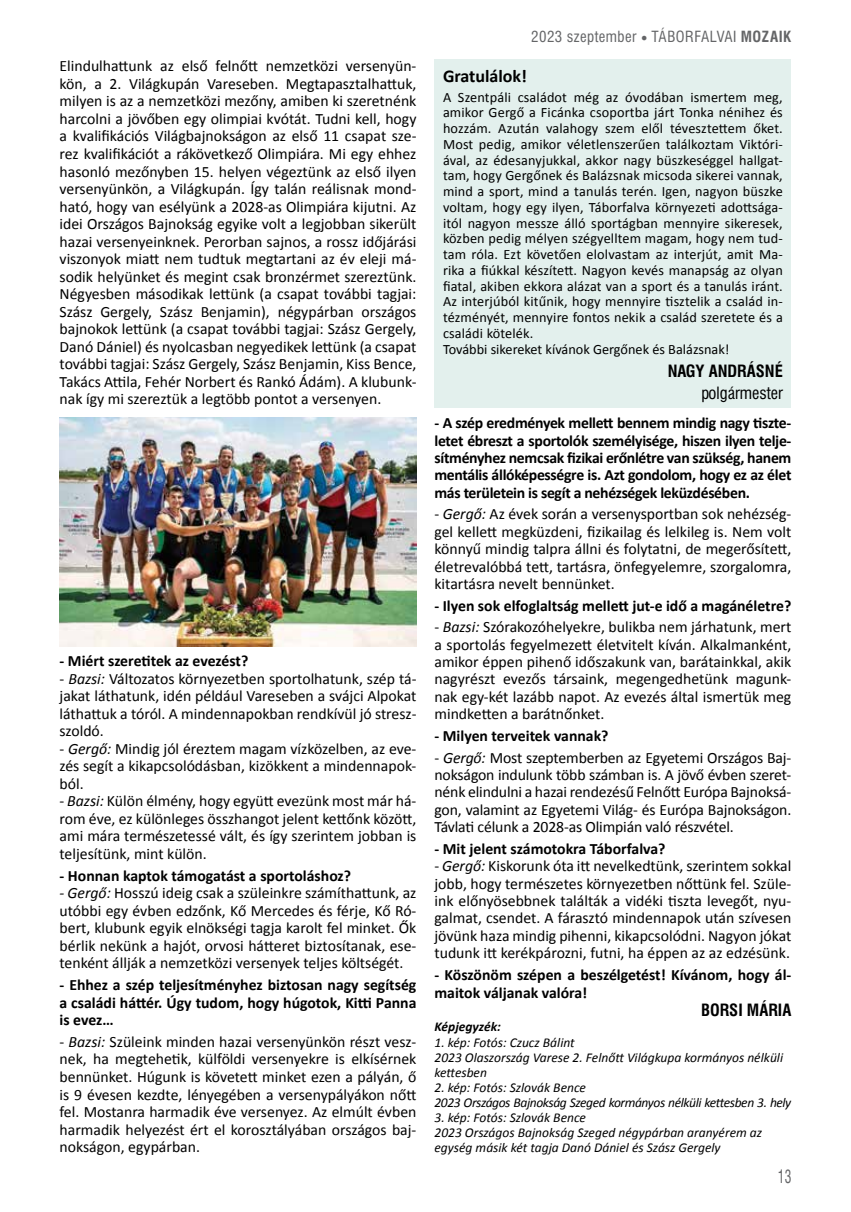
<style>
.page{position:relative;width:851px;height:1212px;background:#fff}
.page>*{position:absolute;margin:0;border:0;box-sizing:border-box;transform-origin:0 0}
.t1{font:700 18px "Calibri";color:#000}
.t2{font:18px "Swiss 721 Cn PFL";color:#646567;scale:.75 1}
.t3{font:700 16.5px "Swiss 721 Cn PFL";color:#000}
.t4{font:16.5px "Swiss 721 Cn PFL";color:#000}
.t5{font:15.75px/17.5px "Calibri";color:#000;text-align:justify}
.t6{font:700 15.75px/17.4px "Calibri";color:#000;text-align:justify}
.t7{font:15px "Swiss 721 Cn PFL";letter-spacing:.03em;color:#646567}
.t8{font:14.25px/15.8px "Calibri";letter-spacing:.01em;color:#000}
.t9{font:italic 13.5px/15.1px "Calibri";color:#000}
.t10{font:italic 13.5px/15.1px "Calibri";letter-spacing:-.03em;color:#000}
.t11{font:italic 700 13.5px "Calibri";color:#000}
.s1{font-style:italic}
.s2{font-family:"Times New Roman";font-size:10.5px}
.s3{font-weight:700}
</style>
<div class="page">
<img style="left:60px;top:417px;width:356px;height:230px">
<div style="left:434px;top:60px;width:357px;height:348px;background:#e3f0ed"></div>
<p class="t5" style="left:60px;top:57px;width:358px">Elindulhattunk az első felnőtt nemzetközi versenyün&shy;kön, a 2. Világkupán Vareseben. Megtapasztalhattuk, milyen is az a nemzetközi mezőny, amiben ki szeretnénk harcolni a jövőben egy olimpiai kvótát. Tudni kell, hogy a kvalifikációs Világbajnokságon az első 11 csapat sze&shy;rez kvalifikációt a rákövetkező Olimpiára. Mi egy ehhez hasonló mezőnyben 15. helyen végeztünk az első ilyen versenyünkön, a Világkupán. Így talán reálisnak mond&shy;ható, hogy van esélyünk a 2028-as Olimpiára kijutni. Az idei Országos Bajnokság egyike volt a legjobban sikerült hazai versenyeinknek. Perorban sajnos, a rossz időjárási viszonyok miatt nem tudtuk megtartani az év eleji má&shy;sodik helyünket és megint csak bronzérmet szereztünk.<br>Négyesben másodikak lettünk (a csapat további tagjai:<br>Szász Gergely, Szász Benjamin), négypárban országos bajnokok lettünk (a csapat további tagjai: Szász Gergely, Danó Dániel) és nyolcasban negyedikek lettünk (a csapat további tagjai: Szász Gergely, Szász Benjamin, Kiss Bence, Takács Attila, Fehér Norbert és Rankó Ádám). A klubunk&shy;nak így mi szereztük a legtöbb pontot a versenyen.</p>
<p class="t6" style="left:60px;top:651px;width:190px">- Miért szeretitek az evezést?</p>
<p class="t5" style="left:60px;top:669px;width:358px">- <span class="s1">Bazsi:</span> Változatos környezetben sportolhatunk, szép tá&shy;jakat láthatunk, idén például Vareseben a svájci Alpokat láthattuk a tóról. A mindennapokban rendkívül jó stres - szoldó.</p>
<p class="t5" style="left:60px;top:739px;width:358px">- <span class="s1">Gergő:</span> Mindig jól éreztem magam vízközelben, az eve&shy;zés segít a kikapcsolódásban, kizökkent a mindennapok&shy;ból.</p>
<p class="t5" style="left:60px;top:791px;width:358px">- <span class="s1">Bazsi:</span> Külön élmény, hogy együtt evezünk most már há&shy;rom éve, ez különleges összhangot jelent kettőnk között, ami mára természetessé vált, és így szerintem jobban is teljesítünk, mint külön.</p>
<p class="t6" style="left:60px;top:866px;width:293px">- Honnan kaptok támogatást a sportoláshoz?</p>
<p class="t5" style="left:60px;top:883px;width:358px"><span class="s1">- Gergő:</span> Hosszú ideig csak a szüleinkre számíthattunk, az utóbbi egy évben edzőnk, Kő Mercedes és férje, Kő Ró&shy;bert, klubunk egyik elnökségi tagja karolt fel minket. Ők bérlik nekünk a hajót, orvosi hátteret biztosítanak, ese&shy;tenként állják a nemzetközi versenyek teljes költségét.</p>
<p class="t6" style="left:60px;top:975px;width:358px">- Ehhez a szép teljesítményhez biztosan nagy segítség a családi háttér. Úgy tudom, hogy húgotok, Kitti Panna is evez…</p>
<p class="t5" style="left:60px;top:1032px;width:358px">- <span class="s1">Bazsi:</span> Szüleink minden hazai versenyünkön részt vesz&shy;nek, ha megtehetik, külföldi versenyekre is elkísérnek bennünket. Húgunk is követett minket ezen a pályán, ő is 9 évesen kezdte, lényegében a versenypályákon nőtt fel. Mostanra harmadik éve versenyez. Az elmúlt évben harmadik helyezést ért el korosztályában országos baj&shy;nokságon, egypárban.</p>
<p class="t7" style="left:531px;top:28px;width:262px">2023 szeptember <span class="s2">●</span> TÁBORFALVAI <span class="s3">MOZAIK</span></p>
<p class="t1" style="left:443px;top:64px;width:86px">Gratulálok!</p>
<p class="t8" style="left:443px;top:88px;width:341px">A Szentpáli családot még az óvodában ismertem meg, amikor Gergő a Ficánka csoportba járt Tonka nénihez és hozzám. Azután valahogy szem elől tévesztettem őket.<br>Most pedig, amikor véletlenszerűen találkoztam Viktóri&shy;ával, az édesanyjukkal, akkor nagy büszkeséggel hallgat&shy;tam, hogy Gergőnek és Balázsnak micsoda sikerei vannak, mind a sport, mind a tanulás terén. Igen, nagyon büszke voltam, hogy egy ilyen, Táborfalva környezeti adottsága&shy;itól nagyon messze álló sportágban mennyire sikeresek, közben pedig mélyen szégyelltem magam, hogy nem tud&shy;tam róla. Ezt követően elolvastam az interjút, amit Ma&shy;rika a fiúkkal készített. Nagyon kevés manapság az olyan fiatal, akiben ekkora alázat van a sport és a tanulás iránt.<br>Az interjúból kitűnik, hogy mennyire tisztelik a család in&shy;tézményét, mennyire fontos nekik a család szeretete és a családi kötelék.<br>További sikereket kívánok Gergőnek és Balázsnak!</p>
<p class="t3" style="left:667px;top:361px;width:116px">NAGY ANDRÁSNÉ</p>
<p class="t4" style="left:701px;top:383px;width:83px">polgármester</p>
<p class="t6" style="left:434px;top:413px;width:358px">- A szép eredmények mellett bennem mindig nagy tiszte&shy;letet ébreszt a sportolók személyisége, hiszen ilyen telje&shy;sítményhez nemcsak fizikai erőnlétre van szükség, hanem mentális állóképességre is. Azt gondolom, hogy ez az élet más területein is segít a nehézségek leküzdésében.</p>
<p class="t5" style="left:434px;top:505px;width:358px">- <span class="s1">Gergő:</span> Az évek során a versenysportban sok nehézség&shy;gel kellett megküzdeni, fizikailag és lelkileg is. Nem volt könnyű mindig talpra állni és folytatni, de megerősített, életrevalóbbá tett, tartásra, önfegyelemre, szorgalomra, kitartásra nevelt bennünket.</p>
<p class="t6" style="left:434px;top:596px;width:358px">- Ilyen sok elfoglaltság mellett jut-e idő a magánéletre?</p>
<p class="t5" style="left:434px;top:618px;width:358px">- <span class="s1">Bazsi:</span> Szórakozóhelyekre, bulikba nem járhatunk, mert a sportolás fegyelmezett életvitelt kíván. Alkalmanként, amikor éppen pihenő időszakunk van, barátainkkal, akik nagyrészt evezős társaink, megengedhetünk magunk&shy;nak egy-két lazább napot. Az evezés által ismertük meg mindketten a barátnőnket.</p>
<p class="t6" style="left:434px;top:726px;width:176px">- Milyen terveitek vannak?</p>
<p class="t5" style="left:434px;top:748px;width:358px">- <span class="s1">Gergő:</span> Most szeptemberben az Egyetemi Országos Baj&shy;nokságon indulunk több számban is. A jövő évben szeret&shy;nénk elindulni a hazai rendezésű Felnőtt Európa Bajnoksá&shy;gon, valamint az Egyetemi Világ- és Európa Bajnokságon.<br>Távlati célunk a 2028-as Olimpián való részvétel.</p>
<p class="t6" style="left:434px;top:839px;width:232px">- Mit jelent számotokra Táborfalva?</p>
<p class="t5" style="left:434px;top:856px;width:358px">- <span class="s1">Gergő:</span> Kiskorunk óta itt nevelkedtünk, szerintem sokkal jobb, hogy természetes környezetben nőttünk fel. Szüle&shy;ink előnyösebbnek találták a vidéki tiszta levegőt, nyu&shy;galmat, csendet. A fárasztó mindennapok után szívesen jövünk haza mindig pihenni, kikapcsolódni. Nagyon jókat tudunk itt kerékpározni, futni, ha éppen az az edzésünk.</p>
<p class="t6" style="left:434px;top:965px;width:358px;line-height:18.1px">- Köszönöm szépen a beszélgetést! Kívánom, hogy ál&shy;maitok váljanak valóra!</p>
<p class="t3" style="left:701px;top:1000px;width:92px">BORSI MÁRIA</p>
<p class="t11" style="left:434px;top:1018px;width:68px">Képjegyzék:</p>
<p class="t9" style="left:434px;top:1034px;width:350px">1. kép: Fotós: Czucz Bálint<br>2023 Olaszország Varese 2. Felnőtt Világkupa kormányos nélküli kettesben</p>
<p class="t10" style="left:434px;top:1079px;width:358px">2. kép: Fotós: Szlovák Bence<br>2023 Országos Bajnokság Szeged kormányos nélküli kettesben 3. hely</p>
<p class="t9" style="left:434px;top:1109px;width:329px">3. kép: Fotós: Szlovák Bence<br>2023 Országos Bajnokság Szeged négypárban aranyérem az egység másik két tagja Danó Dániel és Szász Gergely</p>
<p class="t2" style="left:777px;top:1165px;width:19px">13</p>
</div>
